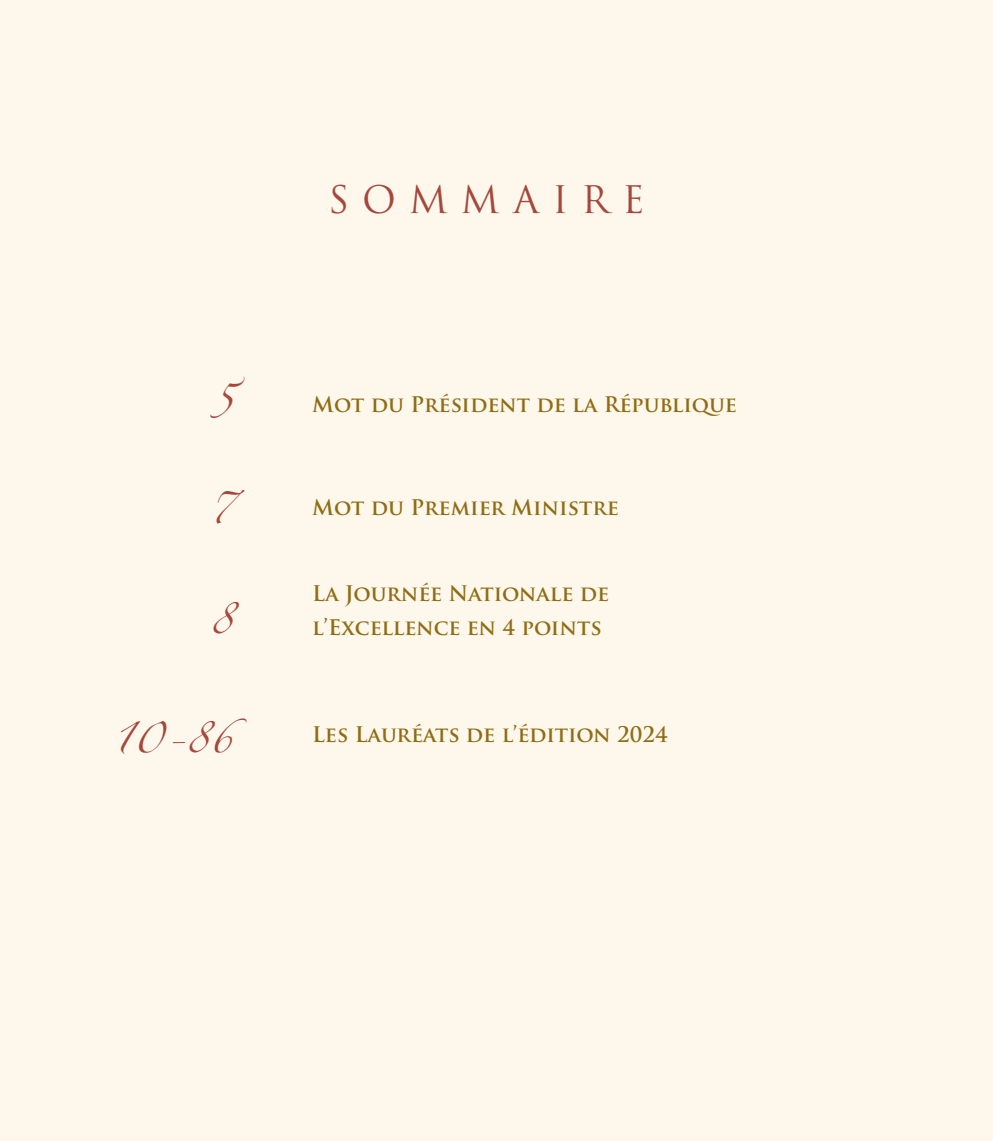
<style>
.page{position:relative;width:993px;height:1141px;background:#fff}
.page>*{position:absolute;margin:0;border:0;box-sizing:border-box;transform-origin:0 0}
.t1{font:37.1px "Trajan Pro";letter-spacing:.35em;color:#a7473c}
.t2{font:28px "Zapfino";color:#a7473c}
.t3{font:700 21px/33.2px "Trajan Pro";color:#906c14}
</style>
<div class="page">
<div style="left:0;top:0;width:992px;height:1141px;background:#fdf8eb"></div>
<h2 class="t2" style="left:212px;top:388px;width:22px">5</h2>
<h2 class="t2" style="left:209px;top:496px;width:25px">7</h2>
<h2 class="t2" style="left:209px;top:607px;width:25px">8</h2>
<h2 class="t2" style="left:113px;top:726px;width:121px">10-86</h2>
<h1 class="t1" style="left:328px;top:176px;width:318px">SOMMAIRE</h1>
<p class="t3" style="left:312px;top:388px;width:426px">Mot du Président de la République</p>
<p class="t3" style="left:312px;top:491px;width:308px">Mot du Premier Ministre</p>
<p class="t3" style="left:312px;top:577px;width:298px">La Journée Nationale de l’Excellence en 4 points</p>
<p class="t3" style="left:312px;top:718px;width:357px">Les Lauréats de l’édition 2024</p>
</div>
